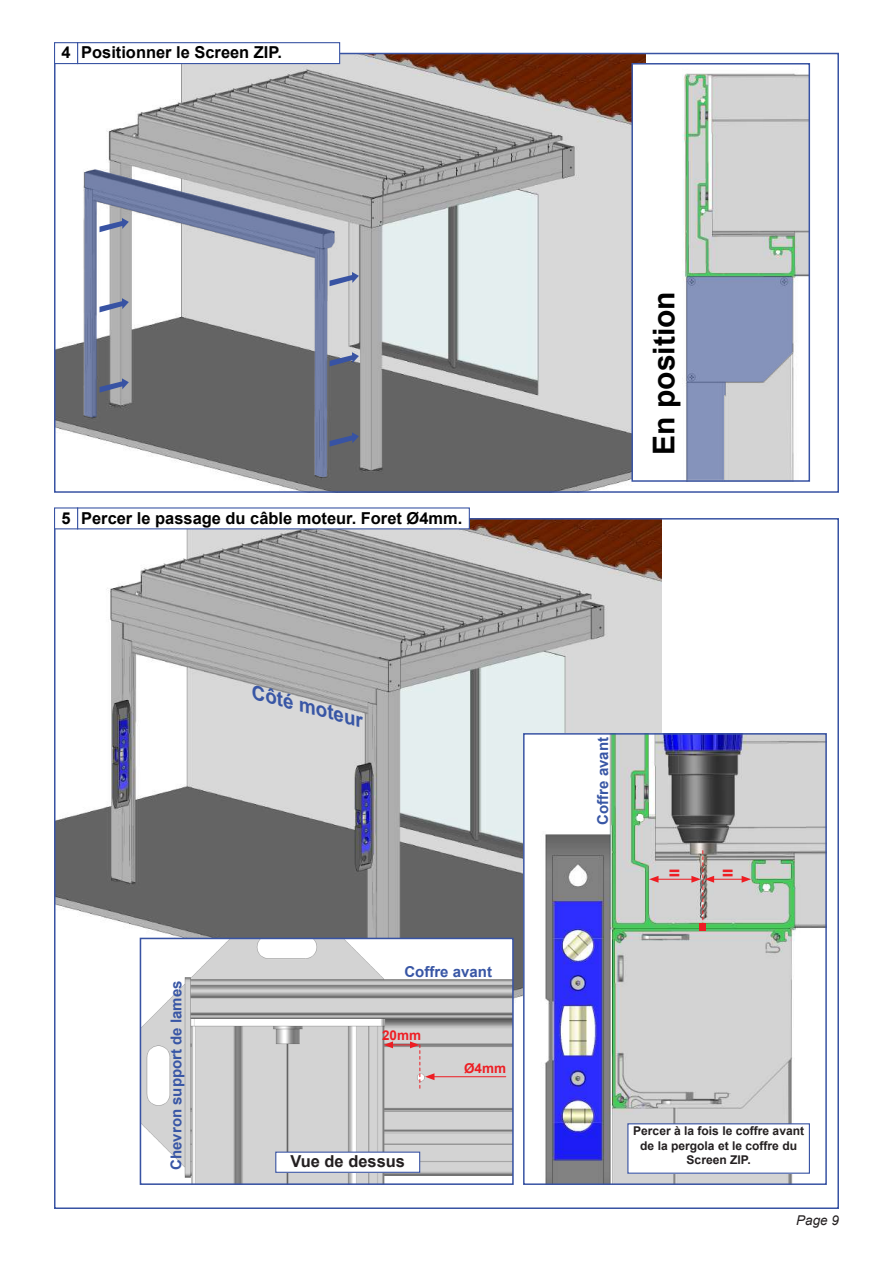
<style>
.page{position:relative;width:893px;height:1263px;background:#fff}
.page>*{position:absolute;margin:0;border:0;box-sizing:border-box;transform-origin:0 0}
.t1{font:700 30px "Arial";color:#000}
.t2{font:italic 700 19.5px "Arial";color:#3856a5}
.t3{font:700 19.5px "Arial";color:#ee1d23}
.t4{font:700 16.5px "Arial";color:#000}
.t5{font:700 16.5px "Arial";color:#231f20}
.t6{font:700 15px "Arial";color:#3856a5}
.t7{font:700 13.5px "Arial";color:#ee1d23}
.t8{font:italic 13.5px "Arial";color:#231f20}
.t9{font:700 12px/14.4px "Arial";color:#231f20;text-align:center}
</style>
<div class="page">
<img style="left:57px;top:56px;width:588px;height:434px">
<div style="left:78px;top:43px;width:262px;height:21px;background:#fff"></div>
<div style="left:77px;top:42px;width:263px;height:22px;border:1px solid #3853a3"></div>
<div style="left:55px;top:43px;width:23px;height:21px;background:#fff"></div>
<div style="left:54px;top:42px;width:24px;height:22px;border:1px solid #3853a3"></div>
<div style="left:632px;top:64px;width:177px;height:417px;background:#fff"></div>
<img style="left:682px;top:73px;width:125px;height:406px">
<div style="left:631px;top:63px;width:179px;height:419px;border:2px solid #3853a3"></div>
<svg style="left:687px;top:276px;width:106px;height:204px"></svg>
<svg style="left:84px;top:169px;width:250px;height:308px"></svg>
<svg style="left:330px;top:272px;width:29px;height:14px"></svg>
<svg style="left:330px;top:432px;width:29px;height:15px"></svg>
<svg style="left:330px;top:352px;width:29px;height:14px"></svg>
<svg style="left:99px;top:218px;width:30px;height:14px"></svg>
<svg style="left:99px;top:378px;width:30px;height:15px"></svg>
<svg style="left:99px;top:298px;width:30px;height:14px"></svg>
<img style="left:57px;top:521px;width:605px;height:511px">
<div style="left:78px;top:508px;width:391px;height:21px;background:#fff"></div>
<div style="left:55px;top:508px;width:23px;height:21px;background:#fff"></div>
<div style="left:54px;top:507px;width:24px;height:22px;border:1px solid #3853a3"></div>
<img style="left:529px;top:736px;width:295px;height:446px">
<div style="left:523px;top:733px;width:304px;height:452px;border:2px solid #3853a3"></div>
<img style="left:143px;top:941px;width:368px;height:241px">
<div style="left:140px;top:938px;width:374px;height:247px;border:2px solid #3853a3"></div>
<hr style="left:656px;top:879px;width:38px;height:1px;background:#ee1d23">
<svg style="left:649px;top:876px;width:9px;height:7px"></svg>
<hr style="left:712px;top:879px;width:32px;height:1px;background:#ee1d23">
<svg style="left:742px;top:876px;width:9px;height:7px"></svg>
<div style="left:276px;top:1152px;width:144px;height:20px;background:#fff"></div>
<div style="left:275px;top:1151px;width:145px;height:22px;border:1px solid #3853a3"></div>
<hr style="left:432px;top:1076px;width:74px;height:1px;background:#ee1d23">
<svg style="left:384px;top:1041px;width:50px;height:47px"></svg>
<div style="left:628px;top:1124px;width:181px;height:49px;background:#fff"></div>
<div style="left:627px;top:1123px;width:183px;height:51px;border:1px solid #3853a3"></div>
<svg style="left:691px;top:851px;width:23px;height:80px"></svg>
<p class="t4" style="left:61px;top:42px;width:222px">4 Positionner le Screen ZIP.</p>
<p class="t4" style="left:61px;top:507px;width:402px">5 Percer le passage du câble moteur. Foret Ø4mm.</p>
<p class="t2" style="left:256px;top:680px;width:116px;rotate:14deg">Côté moteur</p>
<p class="t6" style="left:166px;top:1170px;width:191px;rotate:-90deg">Chevron support de lames</p>
<p class="t6" style="left:404px;top:962px;width:89px">Coffre avant</p>
<p class="t7" style="left:382px;top:1026px;width:41px">20mm</p>
<p class="t5" style="left:290px;top:1150px;width:116px">Vue de dessus</p>
<p class="t7" style="left:464px;top:1059px;width:44px">Ø4mm</p>
<h1 class="t1" style="left:644px;top:455px;width:165px;rotate:-90deg">En position</h1>
<p class="t6" style="left:593px;top:825px;width:89px;rotate:-90deg">Coffre avant</p>
<p class="t3" style="left:669px;top:860px;width:13px">=</p>
<p class="t3" style="left:722px;top:860px;width:13px">=</p>
<p class="t9" style="left:633px;top:1124px;width:172px">Percer à la fois le coffre avant de la pergola et le coffre du<br>Screen ZIP.</p>
<p class="t8" style="left:796px;top:1212px;width:44px">Page 9</p>
</div>
